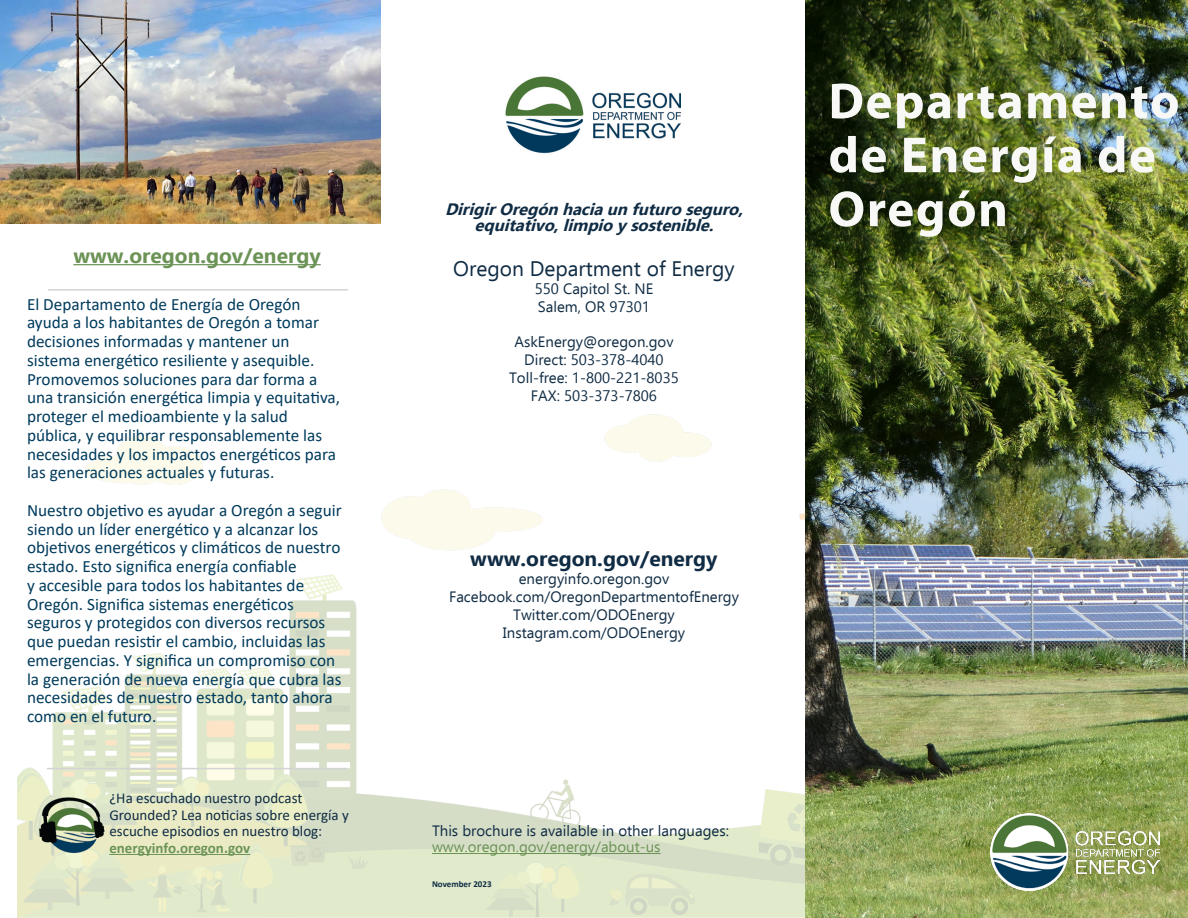
<style>
.page{position:relative;width:1188px;height:918px;background:#fff}
.page>*{position:absolute;margin:0;border:0;box-sizing:border-box;transform-origin:0 0}
.body{font:700 51px "Myriad Pro";letter-spacing:.03em;color:#f8f8f6}
.bold_intro{font:21px "Ebrima";color:#102c44}
.bold_intro-2{font:700 21px "Ebrima";color:#102c44}
.body-2{font:700 21px "Ebrima";color:#6c9356}
.body-3{font:17.25px/18.8px "Calibri";color:#003b5c}
.bold_intro-3{font:italic 700 16.5px/16.5px "Ebrima";color:#102c44;text-align:center}
.bold_intro-4{font:15px "Ebrima";color:#102c44}
.body-4{font:15px/16.5px "Calibri";color:#102c44}
.bold_intro-5{font:15px "Ebrima";color:#6c9356}
.body-5{font:700 15px "Calibri";color:#6c9356}
.bold_intro-6{font:700 9px "Calibri";color:#102c44}
</style>
<div class="page">
<img style="left:17px;top:363px;width:789px;height:555px">
<img style="left:806px;top:0;width:382px;height:918px">
<hr style="left:432px;top:853px;width:229px;height:1px;background:#6c9356">
<img style="left:0;top:0;width:380px;height:224px">
<img style="left:25px;top:784px;width:83px;height:80px">
<hr style="left:109px;top:854px;width:141px;height:1px;background:#6c9356">
<hr style="left:47px;top:768px;width:300px;height:1px;background:#d3d3d3">
<hr style="left:73px;top:264px;width:248px;height:1px;background:#6c9356">
<hr style="left:48px;top:289px;width:300px;height:2px;background:#d3d3d3">
<img style="left:990px;top:814px;width:169px;height:77px">
<img style="left:505px;top:76px;width:176px;height:78px">
<p class="body-2" style="left:73px;top:239px;width:249px">www.oregon.gov/energy</p>
<p class="body-3" style="left:27px;top:294px;width:315px">El Departamento de Energía de Oregón ayuda a los habitantes de Oregón a tomar decisiones informadas y mantener un sistema energético resiliente y asequible.<br>Promovemos soluciones para dar forma a una transición energética limpia y equitativa, proteger el medioambiente y la salud pública, y equilibrar responsablemente las necesidades y los impactos energéticos para las generaciones actuales y futuras.</p>
<p class="body-3" style="left:27px;top:500px;width:316px">Nuestro objetivo es ayudar a Oregón a seguir siendo un líder energético y a alcanzar los objetivos energéticos y climáticos de nuestro estado. Esto significa energía confiable<br>y accesible para todos los habitantes de Oregón. Significa sistemas energéticos seguros y protegidos con diversos recursos que puedan resistir el cambio, incluidas las emergencias. Y significa un compromiso con la generación de nueva energía que cubra las necesidades de nuestro estado, tanto ahora como en el futuro.</p>
<p class="body-4" style="left:109px;top:790px;width:241px">¿Ha escuchado nuestro podcast<br>Grounded? Lea noticias sobre energía y escuche episodios en nuestro blog:</p>
<p class="body-5" style="left:109px;top:837px;width:142px">energyinfo.oregon.gov</p>
<p class="body" style="left:829px;top:68px;width:353px">Departamento</p>
<p class="body" style="left:829px;top:122px;width:329px">de Energía de</p>
<p class="bold_intro-3" style="left:445px;top:200px;width:306px">DirigirOregónhaciaunfuturoseguro, equitativo,limpioysostenible.</p>
<p class="body" style="left:829px;top:176px;width:181px">Oregón</p>
<p class="bold_intro" style="left:453px;top:253px;width:283px">Oregon Department of Energy</p>
<p class="bold_intro-4" style="left:535px;top:278px;width:120px">550 Capitol St. NE</p>
<p class="bold_intro-4" style="left:538px;top:296px;width:114px">Salem, OR 97301</p>
<p class="bold_intro-4" style="left:514px;top:330px;width:161px">AskEnergy@oregon.gov</p>
<p class="bold_intro-4" style="left:524px;top:348px;width:141px">Direct: 503-378-4040</p>
<p class="bold_intro-4" style="left:509px;top:366px;width:171px">Toll-free: 1-800-221-8035</p>
<p class="bold_intro-4" style="left:531px;top:384px;width:128px">FAX: 503-373-7806</p>
<p class="bold_intro-2" style="left:470px;top:542px;width:249px">www.oregon.gov/energy</p>
<p class="bold_intro-4" style="left:519px;top:567px;width:152px">energyinfo.oregon.gov</p>
<p class="bold_intro-4" style="left:449px;top:585px;width:291px">Facebook.com/OregonDepartmentofEnergy</p>
<p class="bold_intro-4" style="left:513px;top:603px;width:163px">Twitter.com/ODOEnergy</p>
<p class="bold_intro-4" style="left:503px;top:621px;width:184px">Instagram.com/ODOEnergy</p>
<p class="bold_intro-4" style="left:432px;top:819px;width:298px">This brochure is available in other languages:</p>
<p class="bold_intro-5" style="left:432px;top:836px;width:230px">www.oregon.gov/energy/about-us</p>
<p class="bold_intro-6" style="left:432px;top:877px;width:61px">November 2023</p>
</div>
